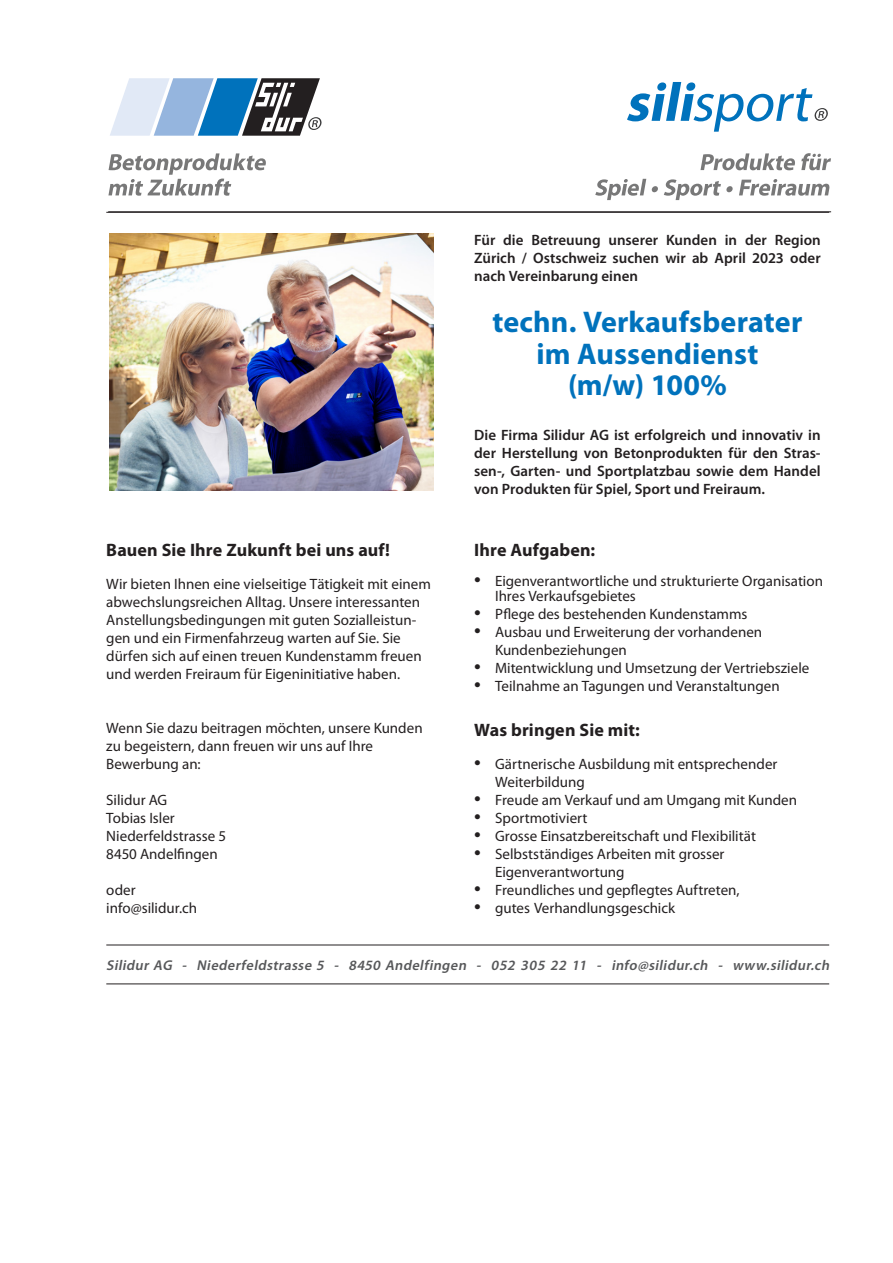
<style>
.page{position:relative;width:893px;height:1263px;background:#fff}
.page>*{position:absolute;margin:0;border:0;box-sizing:border-box;transform-origin:0 0}
.Text{font:700 30px/31.5px "Myriad Pro";letter-spacing:.005em;color:#0072bc;text-align:center}
.Titel{font:700 18px "Myriad Pro";letter-spacing:.005em;color:#231f20}
.Text-2{font:15px/18px "Myriad Pro";color:#231f20}
.Text-3{font:600 15px/18px "Myriad Pro";color:#231f20;text-align:justify}
.t1{font:italic 600 14.25px "Myriad Pro";color:#57585a}
.s1{font-size:24px}
</style>
<div class="page">
<hr style="left:108px;top:211px;width:723px;height:1px;background:#231f20">
<svg style="left:110px;top:78px;width:212px;height:58px"></svg>
<svg style="left:627px;top:82px;width:201px;height:50px"></svg>
<hr style="left:97px;top:214px;width:251px;height:1px;background:#0072bc">
<hr style="left:97px;top:148px;width:251px;height:1px;background:#0072bc">
<svg style="left:108px;top:153px;width:158px;height:43px"></svg>
<hr style="left:591px;top:214px;width:247px;height:1px;background:#0072bc">
<hr style="left:591px;top:148px;width:247px;height:1px;background:#0072bc">
<svg style="left:700px;top:153px;width:95px;height:17px"></svg>
<svg style="left:801px;top:153px;width:30px;height:17px"></svg>
<svg style="left:595px;top:179px;width:51px;height:21px"></svg>
<div style="left:651px;top:186px;width:7px;height:6px;background:#787878;border-radius:50%"></div>
<svg style="left:664px;top:179px;width:57px;height:21px"></svg>
<div style="left:726px;top:186px;width:7px;height:6px;background:#787878;border-radius:50%"></div>
<svg style="left:739px;top:179px;width:91px;height:17px"></svg>
<hr style="left:106px;top:983px;width:723px;height:1px;background:#231f20">
<hr style="left:106px;top:945px;width:723px;height:1px;background:#231f20">
<img style="left:109px;top:233px;width:325px;height:257px">
<hr style="left:106px;top:212px;width:723px;height:1px;background:#231f20">
<p class="Titel" style="left:106px;top:538px;width:285px">Bauen Sie Ihre Zukunft bei uns auf!</p>
<p class="Text-2" style="left:106px;top:575px;width:326px">Wir bieten Ihnen eine vielseitige Tätigkeit mit einem abwechslungsreichen Alltag. Unsere interessanten Anstellungsbedingungen mit guten Sozialleistun&shy;gen und ein Firmenfahrzeug warten auf Sie. Sie dürfen sich auf einen treuen Kundenstamm freuen und werden Freiraum für Eigeninitiative haben.</p>
<p class="Text-2" style="left:106px;top:719px;width:318px">Wenn Sie dazu beitragen möchten, unsere Kunden zu begeistern, dann freuen wir uns auf Ihre</p>
<p class="Text-2" style="left:106px;top:755px;width:96px">Bewerbung an:</p>
<p class="Text-2" style="left:106px;top:791px;width:62px">Silidur AG</p>
<p class="Text-2" style="left:106px;top:809px;width:70px">Tobias Isler</p>
<p class="Text-2" style="left:106px;top:827px;width:121px">Niederfeldstrasse 5</p>
<p class="Text-2" style="left:106px;top:845px;width:113px">8450 Andelfingen</p>
<p class="Text-2" style="left:106px;top:881px;width:31px">oder</p>
<p class="Text-2" style="left:106px;top:899px;width:92px">info@silidur.ch</p>
<p class="Text-3" style="left:474px;top:231px;width:348px">Für die Betreuung unserer Kunden in der Region Zürich / Ostschweiz suchen wir ab April 2023 oder nach Vereinbarung einen</p>
<p class="Text" style="left:492px;top:305px;width:312px">techn. Verkaufsberater im Aussendienst</p>
<p class="Text" style="left:568px;top:368px;width:160px">(m/w) 100%</p>
<p class="Text-3" style="left:474px;top:426px;width:348px">Die Firma Silidur AG ist erfolgreich und innovativ in der Herstellung von Betonprodukten für den Stras&shy;sen-, Garten- und Sportplatzbau sowie dem Handel von Produkten für Spiel, Sport und Freiraum.</p>
<p class="Titel" style="left:474px;top:538px;width:123px">Ihre Aufgaben:</p>
<p class="Text-2" style="left:495px;top:573px;width:329px;line-height:15px;text-indent:-21px"><span class="s1">•</span> Eigenverantwortliche und strukturierte Organisation<br>Ihres Verkaufsgebietes</p>
<p class="Text-2" style="left:474px;top:605px;width:275px"><span class="s1">•</span> Pflege des bestehenden Kundenstamms</p>
<p class="Text-2" style="left:495px;top:623px;width:269px;text-indent:-21px"><span class="s1">•</span> Ausbau und Erweiterung der vorhandenen<br>Kundenbeziehungen</p>
<p class="Text-2" style="left:474px;top:659px;width:337px"><span class="s1">•</span> Mitentwicklung und Umsetzung der Vertriebsziele</p>
<p class="Text-2" style="left:474px;top:677px;width:307px"><span class="s1">•</span> Teilnahme an Tagungen und Veranstaltungen</p>
<p class="Titel" style="left:474px;top:718px;width:167px">Was bringen Sie mit:</p>
<p class="Text-2" style="left:495px;top:755px;width:284px;text-indent:-21px"><span class="s1">•</span> Gärtnerische Ausbildung mit entsprechender<br>Weiterbildung</p>
<p class="Text-2" style="left:474px;top:791px;width:325px"><span class="s1">•</span> Freude am Verkauf und am Umgang mit Kunden</p>
<p class="Text-2" style="left:474px;top:809px;width:115px"><span class="s1">•</span> Sportmotiviert</p>
<p class="Text-2" style="left:474px;top:827px;width:283px"><span class="s1">•</span> Grosse Einsatzbereitschaft und Flexibilität</p>
<p class="Text-2" style="left:495px;top:845px;width:231px;text-indent:-21px"><span class="s1">•</span> Selbstständiges Arbeiten mit grosser<br>Eigenverantwortung</p>
<p class="Text-2" style="left:474px;top:881px;width:267px"><span class="s1">•</span> Freundliches und gepflegtes Auftreten,</p>
<p class="Text-2" style="left:474px;top:899px;width:202px"><span class="s1">•</span> gutes Verhandlungsgeschick</p>
<p class="t1" style="left:106px;top:956px;width:727px">Silidur AG - Niederfeldstrasse 5 - 8450 Andelfingen - 052 305 22 11 - info@silidur.ch - www.silidur.ch</p>
</div>
